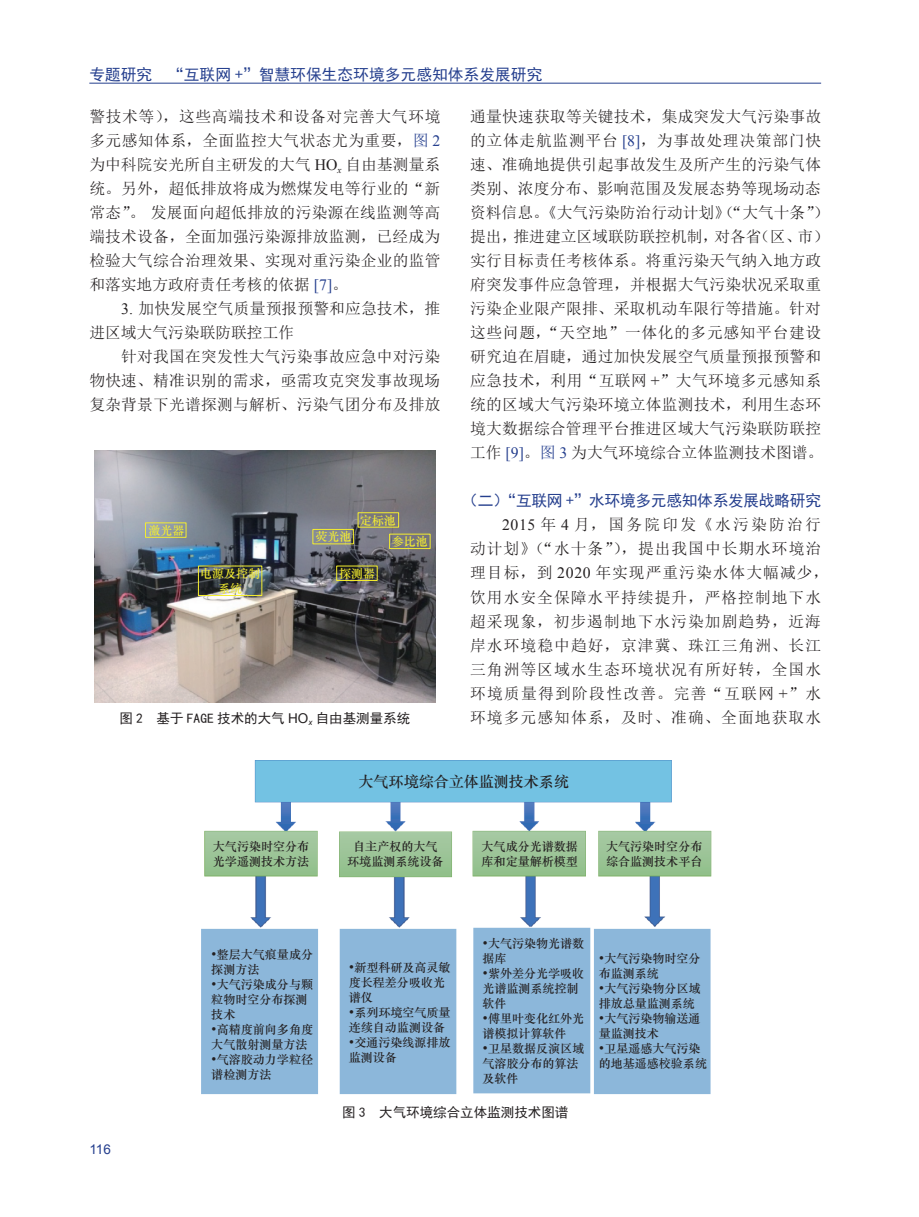
<style>
.page{position:relative;width:919px;height:1217px;background:#fff}
.page>*{position:absolute;margin:0;border:0;box-sizing:border-box;transform-origin:0 0}
.t1{font:15.75px/24px "Sim Sun";letter-spacing:.015em;color:#231f20;text-align:justify}
.t2{font:15.75px/24px "Sim Sun";letter-spacing:.065em;color:#231f20}
.t3{font:15.75px "Sim Hei";color:#253f8e}
.t4{font:15.75px "Sim Hei";letter-spacing:-.02em;color:#253f8e}
.t5{font:15px "ST Zhongsong";color:#231f20}
.t6{font:13.5px "Sim Hei";color:#231f20}
.t7{font:13.5px "Arial";color:#253f8e}
.t8{font:12px/15px "ST Zhongsong";color:#231f20}
.t9{font:12px "ST Zhongsong";color:#f4ed2f}
.s1{color:#253f8e}
.s2{font-family:"Times New Roman";color:#253f8e}
.s3{font-family:"Times New Roman"}
.s4{font-family:"Arial"}
</style>
<div class="page">
<hr style="left:89px;top:83px;width:732px;height:1px;background:#253f8e">
<img style="left:95px;top:450px;width:340px;height:252px">
<div style="left:145px;top:522px;width:41px;height:15px;border:1px solid #f4ed2f"></div>
<div style="left:312px;top:529px;width:42px;height:15px;border:1px solid #f4ed2f"></div>
<div style="left:357px;top:512px;width:42px;height:15px;border:1px solid #f4ed2f"></div>
<div style="left:389px;top:533px;width:41px;height:16px;border:1px solid #f4ed2f"></div>
<img style="left:201px;top:760px;width:510px;height:335px">
<p class="t3" style="left:89px;top:66px;width:454px">专题研究　“互联网 +”智慧环保生态环境多元感知体系发展研究</p>
<p class="t1" style="left:89px;top:104px;width:352px">警技术等），这些高端技术和设备对完善大气环境多元感知体系，全面监控大气状态尤为重要，<span class="s1">图</span> <span class="s2">2</span>为中科院安光所自主研发的大气 <span class="s3">HO</span><sub>x</sub> 自由基测量系统。另外，超低排放将成为燃煤发电等行业的“新常态”。发展面向超低排放的污染源在线监测等高端技术设备，全面加强污染源排放监测，已经成为检验大气综合治理效果、实现对重污染企业的监管和落实地方政府责任考核的依据 <span class="s2">[7]</span>。</p>
<p class="t1" style="left:89px;top:296px;width:352px;text-indent:32px"><span class="s3">3.</span> 加快发展空气质量预报预警和应急技术，推进区域大气污染联防联控工作</p>
<p class="t1" style="left:89px;top:344px;width:352px;text-indent:32px">针对我国在突发性大气污染事故应急中对污染物快速、精准识别的需求，亟需攻克突发事故现场复杂背景下光谱探测与解析、污染气团分布及排放</p>
<p class="t1" style="left:470px;top:104px;width:360px;text-align:left">通量快速获取等关键技术，集成突发大气污染事故的立体走航监测平台 <span class="s2">[8]</span>，为事故处理决策部门快速、准确地提供引起事故发生及所产生的污染气体类别、浓度分布、影响范围及发展态势等现场动态资料信息。《大气污染防治行动计划》（“大气十条”）提出，推进建立区域联防联控机制，对各省（区、市）实行目标责任考核体系。将重污染天气纳入地方政府突发事件应急管理，并根据大气污染状况采取重污染企业限产限排、采取机动车限行等措施。针对这些问题，“天空地”一体化的多元感知平台建设研究迫在眉睫，通过加快发展空气质量预报预警和应急技术，利用“互联网 <span class="s3">+</span>”大气环境多元感知系统的区域大气污染环境立体监测技术，利用生态环境大数据综合管理平台推进区域大气污染联防联控工作 <span class="s2">[9]</span>。<span class="s1">图</span> <span class="s2">3</span> 为大气环境综合立体监测技术图谱。</p>
<p class="t4" style="left:462px;top:493px;width:360px">（二）“互联网 +”水环境多元感知体系发展战略研究</p>
<p class="t2" style="left:470px;top:512px;width:360px;text-indent:32px"><span class="s3">2015</span> 年 <span class="s3">4</span> 月，国务院印发《水污染防治行动计划》（“水十条”），提出我国中长期水环境治理目标，到 <span class="s3">2020</span> 年实现严重污染水体大幅减少，饮用水安全保障水平持续提升，严格控制地下水超采现象，初步遏制地下水污染加剧趋势，近海岸水环境稳中趋好，京津冀、珠江三角洲、长江三角洲等区域水生态环境状况有所好转，全国水环境质量得到阶段性改善。完善“互联网 <span class="s3">+</span>”水环境多元感知体系，及时、准确、全面地获取水</p>
<p class="t9" style="left:360px;top:511px;width:38px">定标池</p>
<p class="t9" style="left:148px;top:521px;width:38px">激光器</p>
<p class="t9" style="left:315px;top:528px;width:38px">荧光池</p>
<p class="t9" style="left:392px;top:533px;width:38px">参比池</p>
<p class="t9" style="left:200px;top:565px;width:62px">电源及控制</p>
<p class="t9" style="left:339px;top:564px;width:38px">探测器</p>
<p class="t9" style="left:218px;top:579px;width:26px">系统</p>
<p class="t6" style="left:119px;top:711px;width:292px">图 2 基于 FAGE 技术的大气 <span class="s4">HO</span><sub>x</sub> 自由基测量系统</p>
<p class="t5" style="left:358px;top:771px;width:212px">大气环境综合立体监测技术系统</p>
<p class="t8" style="left:213px;top:838px;width:98px">大气污染时空分布光学遥测技术方法</p>
<p class="t8" style="left:347px;top:838px;width:98px;text-align:center">自主产权的大气环境监测系统设备</p>
<p class="t8" style="left:481px;top:838px;width:98px">大气成分光谱数据库和定量解析模型</p>
<p class="t8" style="left:606px;top:838px;width:98px">大气污染时空分布综合监测技术平台</p>
<p class="t7" style="left:89px;top:1140px;width:23px">116</p>
<p class="t8" style="left:211px;top:946px;width:103px">•整层大气痕量成分探测方法</p>
<p class="t8" style="left:211px;top:976px;width:103px">•大气污染成分与颗粒物时空分布探测技术</p>
<p class="t8" style="left:211px;top:1021px;width:103px">•高精度前向多角度大气散射测量方法</p>
<p class="t8" style="left:211px;top:1051px;width:103px">•气溶胶动力学粒径谱检测方法</p>
<p class="t8" style="left:349px;top:958px;width:103px">•新型科研及高灵敏度长程差分吸收光谱仪</p>
<p class="t8" style="left:349px;top:1003px;width:103px">•系列环境空气质量连续自动监测设备</p>
<p class="t8" style="left:349px;top:1033px;width:103px">•交通污染线源排放监测设备</p>
<p class="t8" style="left:482px;top:935px;width:103px">•大气污染物光谱数据库</p>
<p class="t8" style="left:482px;top:965px;width:103px">•紫外差分光学吸收光谱监测系统控制软件</p>
<p class="t8" style="left:482px;top:1010px;width:103px">•傅里叶变化红外光谱模拟计算软件</p>
<p class="t8" style="left:482px;top:1040px;width:103px">•卫星数据反演区域气溶胶分布的算法及软件</p>
<p class="t6" style="left:342px;top:1104px;width:228px">图 3 大气环境综合立体监测技术图谱</p>
<p class="t8" style="left:598px;top:950px;width:103px">•大气污染物时空分布监测系统</p>
<p class="t8" style="left:598px;top:980px;width:103px">•大气污染物分区域排放总量监测系统</p>
<p class="t8" style="left:598px;top:1010px;width:103px">•大气污染物输送通量监测技术</p>
<p class="t8" style="left:598px;top:1040px;width:110px">•卫星遥感大气污染的地基遥感校验系统</p>
</div>
